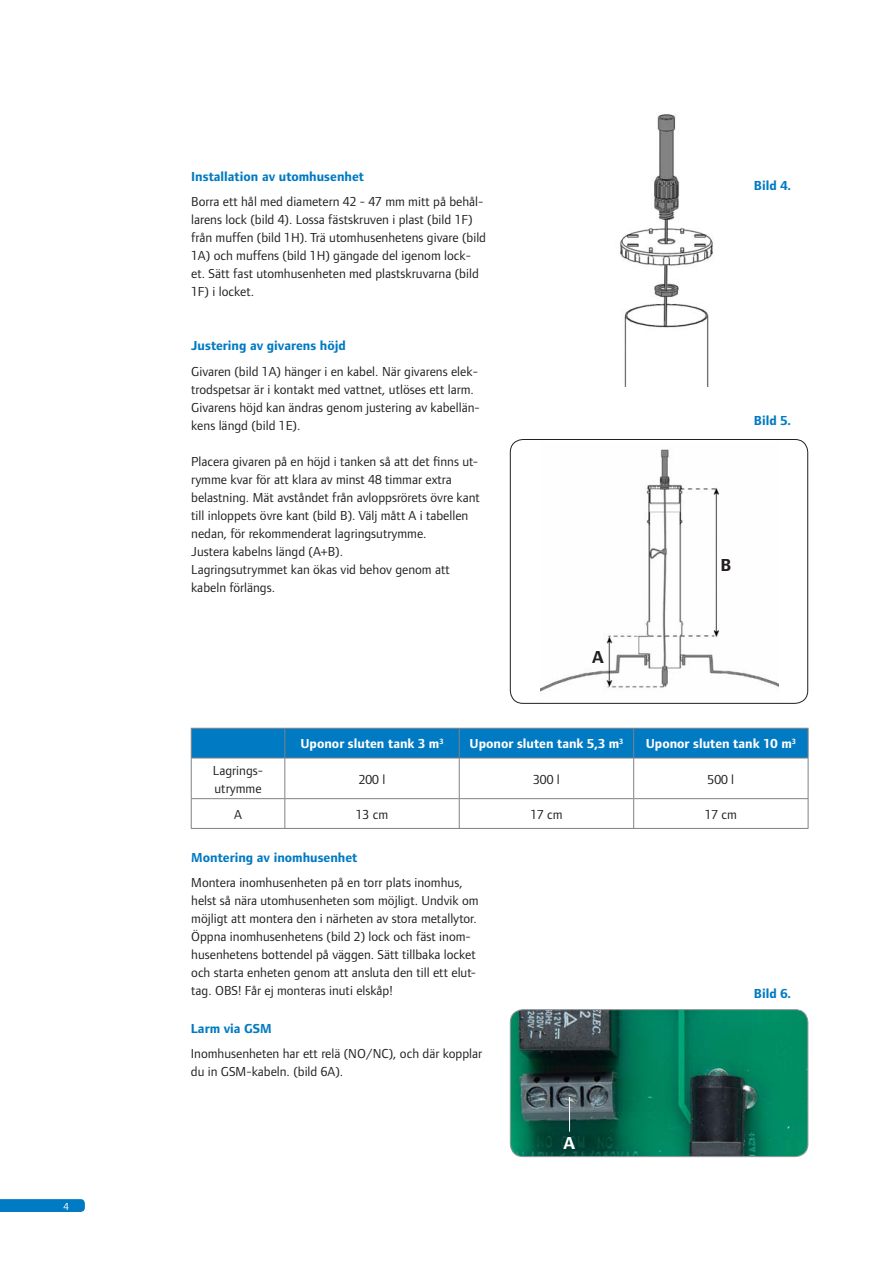
<style>
.page{position:relative;width:893px;height:1263px;background:#fff}
.page>*{position:absolute;margin:0;border:0;box-sizing:border-box;transform-origin:0 0}
.t1{font:700 18px "Foundry Form Sans";color:#231f20}
.t2{font:700 18px "Foundry Form Sans";color:#fff}
.t3{font:13.5px/18px "Foundry Form Sans";color:#231f20}
.t4{font:700 13.5px "Foundry Form Sans";color:#007ac2}
.t5{font:700 13.5px "Foundry Form Sans";color:#fff}
.t6{font:10.5px "Foundry Form Sans";color:#fff}
</style>
<div class="page">
<svg style="left:0;top:1199px;width:85px;height:13px"></svg>
<img style="left:540px;top:449px;width:238px;height:243px">
<div style="left:510px;top:439px;width:298px;height:265px;border:1px solid #231f20;border-radius:13px"></div>
<img style="left:620px;top:114px;width:93px;height:272px">
<svg style="left:191px;top:728px;width:617px;height:30px;background:#067abf"></svg>
<hr style="left:191px;top:758px;width:94px;height:1px;background:#808285">
<hr style="left:191px;top:758px;width:1px;height:40px;background:#808285">
<hr style="left:285px;top:758px;width:174px;height:1px;background:#808285">
<hr style="left:284px;top:758px;width:1px;height:40px;background:#808285">
<hr style="left:459px;top:758px;width:174px;height:1px;background:#808285">
<hr style="left:459px;top:758px;width:1px;height:40px;background:#808285">
<hr style="left:633px;top:758px;width:175px;height:1px;background:#808285">
<hr style="left:633px;top:758px;width:1px;height:40px;background:#808285">
<hr style="left:807px;top:758px;width:1px;height:40px;background:#808285">
<hr style="left:191px;top:798px;width:94px;height:1px;background:#808285">
<svg style="left:191px;top:799px;width:1px;height:29px"></svg>
<hr style="left:285px;top:798px;width:174px;height:1px;background:#808285">
<svg style="left:284px;top:799px;width:1px;height:29px"></svg>
<hr style="left:459px;top:798px;width:174px;height:1px;background:#808285">
<svg style="left:459px;top:799px;width:1px;height:29px"></svg>
<hr style="left:633px;top:798px;width:175px;height:1px;background:#808285">
<svg style="left:633px;top:799px;width:1px;height:29px"></svg>
<svg style="left:807px;top:799px;width:1px;height:29px"></svg>
<hr style="left:191px;top:828px;width:617px;height:1px;background:#808285">
<img style="left:510px;top:1010px;width:297px;height:147px;border-radius:13px">
<div style="left:510px;top:1009px;width:298px;height:148px;border:1px solid #939598;border-radius:13px"></div>
<hr style="left:569px;top:1097px;width:1px;height:35px;background:#fff">
<p class="t6" style="left:64px;top:1202px;width:7px">4</p>
<p class="t4" style="left:191px;top:171px;width:174px">Installation av utomhusenhet</p>
<p class="t3" style="left:191px;top:194px;width:296px">Borra ett hål med diametern 42 - 47 mm mitt på behål&shy;larens lock (bild 4). Lossa fästskruven i plast (bild 1F) från muffen (bild 1H). Trä utomhusenhetens givare (bild 1A) och muffens (bild 1H) gängade del igenom lock&shy;et. Sätt fast utomhusenheten med plastskruvarna (bild 1F) i locket.</p>
<p class="t4" style="left:191px;top:341px;width:156px">Justering av givarens höjd</p>
<p class="t3" style="left:191px;top:364px;width:290px">Givaren (bild 1A) hänger i en kabel. När givarens elek&shy;trodspetsar är i kontakt med vattnet, utlöses ett larm.<br>Givarens höjd kan ändras genom justering av kabellän&shy;kens längd (bild 1E).</p>
<p class="t3" style="left:191px;top:454px;width:290px">Placera givaren på en höjd i tanken så att det finns ut&shy;rymme kvar för att klara av minst 48 timmar extra belastning. Mät avståndet från avloppsrörets övre kant till inloppets övre kant (bild B). Välj mått A i tabellen nedan, för rekommenderat lagringsutrymme.<br>Justera kabelns längd (A+B).<br>Lagringsutrymmet kan ökas vid behov genom att kabeln förlängs.</p>
<h1 class="t1" style="left:592px;top:650px;width:13px">A</h1>
<p class="t4" style="left:753px;top:181px;width:39px">Bild 4.</p>
<p class="t4" style="left:753px;top:415px;width:39px">Bild 5.</p>
<h1 class="t1" style="left:720px;top:559px;width:12px">B</h1>
<p class="t5" style="left:300px;top:739px;width:145px">Uponor sluten tank 3 m<sup>3</sup></p>
<p class="t5" style="left:469px;top:739px;width:155px">Uponor sluten tank 5,3 m<sup>3</sup></p>
<p class="t5" style="left:645px;top:739px;width:152px">Uponor sluten tank 10 m<sup>3</sup></p>
<p class="t3" style="left:213px;top:763px;width:52px">Lagrings&shy;utrymme</p>
<p class="t3" style="left:359px;top:772px;width:28px">200 l</p>
<p class="t3" style="left:533px;top:772px;width:28px">300 l</p>
<p class="t3" style="left:707px;top:772px;width:28px">500 l</p>
<p class="t3" style="left:234px;top:807px;width:9px">A</p>
<p class="t3" style="left:356px;top:807px;width:34px">13 cm</p>
<p class="t3" style="left:530px;top:807px;width:34px">17 cm</p>
<p class="t3" style="left:704px;top:807px;width:34px">17 cm</p>
<p class="t4" style="left:191px;top:852px;width:168px">Montering av inomhusenhet</p>
<p class="t3" style="left:191px;top:875px;width:289px">Montera inomhusenheten på en torr plats inomhus, helst så nära utomhusenheten som möjligt. Undvik om möjligt att montera den i närheten av stora metallytor.<br>Öppna inomhusenhetens (bild 2) lock och fäst inom&shy;husenhetens bottendel på väggen. Sätt tillbaka locket och starta enheten genom att ansluta den till ett elut&shy;tag. OBS! Får ej monteras inuti elskåp!</p>
<p class="t4" style="left:191px;top:1023px;width:83px">Larm via GSM</p>
<p class="t3" style="left:191px;top:1046px;width:293px">Inomhusenheten har ett relä (NO/NC), och där kopplar du in GSM-kabeln. (bild 6A).</p>
<p class="t4" style="left:753px;top:988px;width:39px">Bild 6.</p>
<h1 class="t2" style="left:563px;top:1136px;width:13px">A</h1>
</div>
